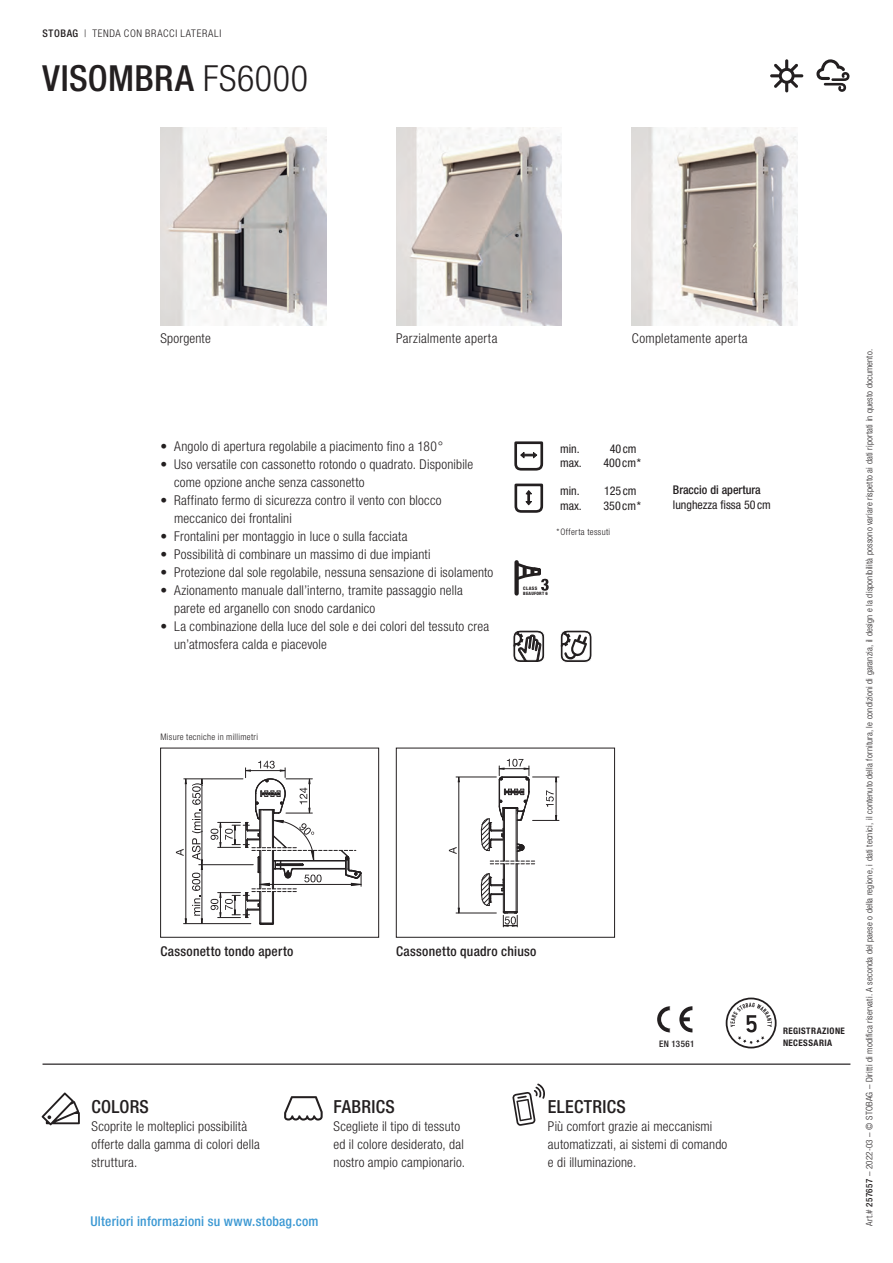
<style>
.page{position:relative;width:893px;height:1263px;background:#fff}
.page>*{position:absolute;margin:0;border:0;box-sizing:border-box;transform-origin:0 0}
.t1{font:500 condensed 36px "Helvetica Neue LT Pro";letter-spacing:.01em;color:#231f20}
.t2{font:500 condensed 18px "Helvetica Neue LT Pro";letter-spacing:.02em;color:#231f20}
.t3{font:300 condensed 13.5px/18px "Helvetica Neue LT Pro";letter-spacing:.015em;color:#231f20}
.t4{font:500 condensed 13.5px "Helvetica Neue LT Pro";letter-spacing:.02em;color:#231f20}
.t5{font:500 condensed 13.5px "Helvetica Neue LT Pro";letter-spacing:.02em;color:#3b98d3}
.t6{font:condensed 12px "Helvetica Neue LT Pro";color:#231f20}
.t7{font:500 condensed 12px "Helvetica Neue LT Pro";color:#231f20}
.t8{font:300 condensed 10.5px "Helvetica Neue LT Pro";letter-spacing:.065em;color:#231f20}
.t9{font:300 condensed 9px "Helvetica Neue LT Pro";letter-spacing:.02em;color:#231f20}
.t10{font:700 condensed 9px/11.2px "Helvetica Neue LT Pro";letter-spacing:.045em;color:#231f20}
.t11{font:300 condensed 9px "Helvetica Neue LT Pro";letter-spacing:.04em;color:#231f20}
.t12{font:500 condensed 9px "Helvetica Neue LT Pro";letter-spacing:.045em;color:#231f20}
.t13{font:800 condensed 4.8px "Helvetica Neue LT Pro";letter-spacing:.075em;color:#231f20}
.t14{font:800 condensed 4.5px "Helvetica Neue LT Pro";letter-spacing:.05em;color:#231f20}
.s1{font-weight:500}
.s2{font-weight:300}
</style>
<div class="page">
<svg style="left:770px;top:59px;width:33px;height:33px"></svg>
<svg style="left:816px;top:59px;width:33px;height:33px"></svg>
<svg style="left:211px;top:761px;width:151px;height:164px"></svg>
<hr style="left:184px;top:779px;width:59px;height:1px;background:#231f20">
<hr style="left:184px;top:923px;width:67px;height:1px;background:#231f20">
<hr style="left:199px;top:864px;width:54px;height:1px;background:#231f20">
<svg style="left:176px;top:778px;width:27px;height:146px"></svg>
<div style="left:160px;top:748px;width:219px;height:189px;border:1px solid #231f20"></div>
<hr style="left:456px;top:777px;width:40px;height:1px;background:#231f20">
<hr style="left:456px;top:913px;width:40px;height:1px;background:#231f20">
<svg style="left:449px;top:847px;width:8px;height:7px"></svg>
<hr style="left:459px;top:781px;width:1px;height:132px;background:#231f20">
<svg style="left:490px;top:861px;width:45px;height:3px"></svg>
<hr style="left:503px;top:864px;width:1px;height:48px;background:#231f20">
<hr style="left:517px;top:864px;width:1px;height:48px;background:#231f20">
<hr style="left:503px;top:808px;width:1px;height:53px;background:#231f20">
<hr style="left:517px;top:808px;width:1px;height:53px;background:#231f20">
<hr style="left:504px;top:864px;width:1px;height:48px;background:#231f20">
<hr style="left:516px;top:864px;width:1px;height:48px;background:#231f20">
<hr style="left:504px;top:808px;width:1px;height:53px;background:#231f20">
<hr style="left:516px;top:808px;width:1px;height:53px;background:#231f20">
<svg style="left:481px;top:873px;width:37px;height:54px"></svg>
<svg style="left:481px;top:759px;width:78px;height:93px"></svg>
<div style="left:396px;top:748px;width:219px;height:189px;border:1px solid #231f20"></div>
<svg style="left:514px;top:441px;width:30px;height:30px"></svg>
<svg style="left:514px;top:483px;width:30px;height:30px"></svg>
<svg style="left:657px;top:1006px;width:14px;height:26px"></svg>
<svg style="left:679px;top:1006px;width:13px;height:26px"></svg>
<hr style="left:43px;top:1063px;width:807px;height:2px;background:#231f20">
<div style="left:514px;top:562px;width:5px;height:31px;background:#231f20"></div>
<svg style="left:514px;top:561px;width:35px;height:30px"></svg>
<img style="left:160px;top:127px;width:166px;height:198px">
<img style="left:396px;top:127px;width:166px;height:198px">
<img style="left:632px;top:127px;width:166px;height:198px">
<svg style="left:42px;top:1092px;width:38px;height:33px"></svg>
<svg style="left:512px;top:1083px;width:33px;height:43px"></svg>
<svg style="left:284px;top:1096px;width:39px;height:24px"></svg>
<svg style="left:513px;top:630px;width:32px;height:32px"></svg>
<svg style="left:560px;top:630px;width:32px;height:33px"></svg>
<svg style="left:726px;top:997px;width:51px;height:51px"></svg>
<p class="t8" style="left:43px;top:28px;width:180px"><span class="s1">STOBAG</span> | TENDA CON BRACCI LATERALI</p>
<h1 class="t1" style="left:43px;top:57px;width:267px">VISOMBRA <span class="s2">FS6000</span></h1>
<p class="t3" style="left:160px;top:330px;width:52px">Sporgente</p>
<p class="t3" style="left:396px;top:330px;width:103px">Parzialmente aperta</p>
<p class="t3" style="left:632px;top:330px;width:117px">Completamente aperta</p>
<p class="t3" style="left:160px;top:438px;width:284px">• Angolo di apertura regolabile a piacimento fino a 180 °</p>
<p class="t3" style="left:174px;top:456px;width:301px;text-indent:-14px">• Uso versatile con cassonetto rotondo o quadrato. Disponibile come opzione anche senza cassonetto</p>
<p class="t3" style="left:174px;top:492px;width:269px;text-indent:-14px">• Raffinato fermo di sicurezza contro il vento con blocco meccanico dei frontalini</p>
<p class="t3" style="left:160px;top:528px;width:249px">• Frontalini per montaggio in luce o sulla facciata</p>
<p class="t3" style="left:160px;top:546px;width:272px">• Possibilità di combinare un massimo di due impianti</p>
<p class="t3" style="left:160px;top:564px;width:334px">• Protezione dal sole regolabile, nessuna sensazione di isolamento</p>
<p class="t3" style="left:174px;top:582px;width:290px;text-indent:-14px">• Azionamento manuale dall’interno, tramite passaggio nella parete ed arganello con snodo cardanico</p>
<p class="t3" style="left:174px;top:617px;width:316px;text-indent:-14px">• La combinazione della luce del sole e dei colori del tessuto crea un’atmosfera calda e piacevole</p>
<p class="t6" style="left:560px;top:441px;width:21px">min.</p>
<p class="t6" style="left:610px;top:441px;width:28px">40 cm</p>
<p class="t6" style="left:560px;top:456px;width:23px">max.</p>
<p class="t6" style="left:603px;top:456px;width:39px">400 cm*</p>
<p class="t6" style="left:560px;top:484px;width:21px">min.</p>
<p class="t6" style="left:604px;top:484px;width:34px">125 cm</p>
<p class="t6" style="left:560px;top:498px;width:23px">max.</p>
<p class="t6" style="left:603px;top:498px;width:39px">350 cm*</p>
<p class="t11" style="left:557px;top:527px;width:55px">* Offerta tessuti</p>
<p class="t13" style="left:523px;top:586px;width:15px">CLASS</p>
<p class="t14" style="left:523px;top:591px;width:26px">BEAUFORT 6</p>
<p class="t9" style="left:160px;top:731px;width:99px">Misure tecniche in millimetri</p>
<p class="t7" style="left:673px;top:483px;width:89px">Braccio di apertura</p>
<p class="t6" style="left:673px;top:498px;width:99px">lunghezza fissa 50 cm</p>
<p class="t4" style="left:160px;top:943px;width:134px">Cassonetto tondo aperto</p>
<p class="t4" style="left:396px;top:943px;width:142px">Cassonetto quadro chiuso</p>
<h2 class="t2" style="left:91px;top:1096px;width:59px">COLORS</h2>
<p class="t3" style="left:91px;top:1117px;width:170px">Scoprite le molteplici possibilità offerte dalla gamma di colori della struttura.</p>
<h2 class="t2" style="left:333px;top:1096px;width:63px">FABRICS</h2>
<p class="t3" style="left:333px;top:1117px;width:133px">Scegliete il tipo di tessuto ed il colore desiderato, dal nostro ampio campionario.</p>
<p class="t5" style="left:90px;top:1213px;width:230px">Ulteriori informazioni su www.stobag.com</p>
<p class="t12" style="left:659px;top:1038px;width:37px">EN 13561</p>
<h2 class="t2" style="left:548px;top:1096px;width:79px">ELECTRICS</h2>
<p class="t3" style="left:548px;top:1117px;width:181px">Più comfort grazie ai meccanismi automatizzati, ai sistemi di comando e di illuminazione.</p>
<p class="t10" style="left:783px;top:1025px;width:63px">REGISTRAZIONE<br>NECESSARIA</p>
<p class="t9" style="left:864px;top:1225px;width:878px;rotate:-90deg">Art.# <span class="s1">257657</span> – 2022-03 – © STOBAG – Diritti di modifica riservati. A seconda del paese o della regione, i dati tecnici, il contenuto della fornitura, le condizioni di garanzia, il design e la disponibilità possono variare rispetto ai dati riportati in questo documento.</p>
</div>
